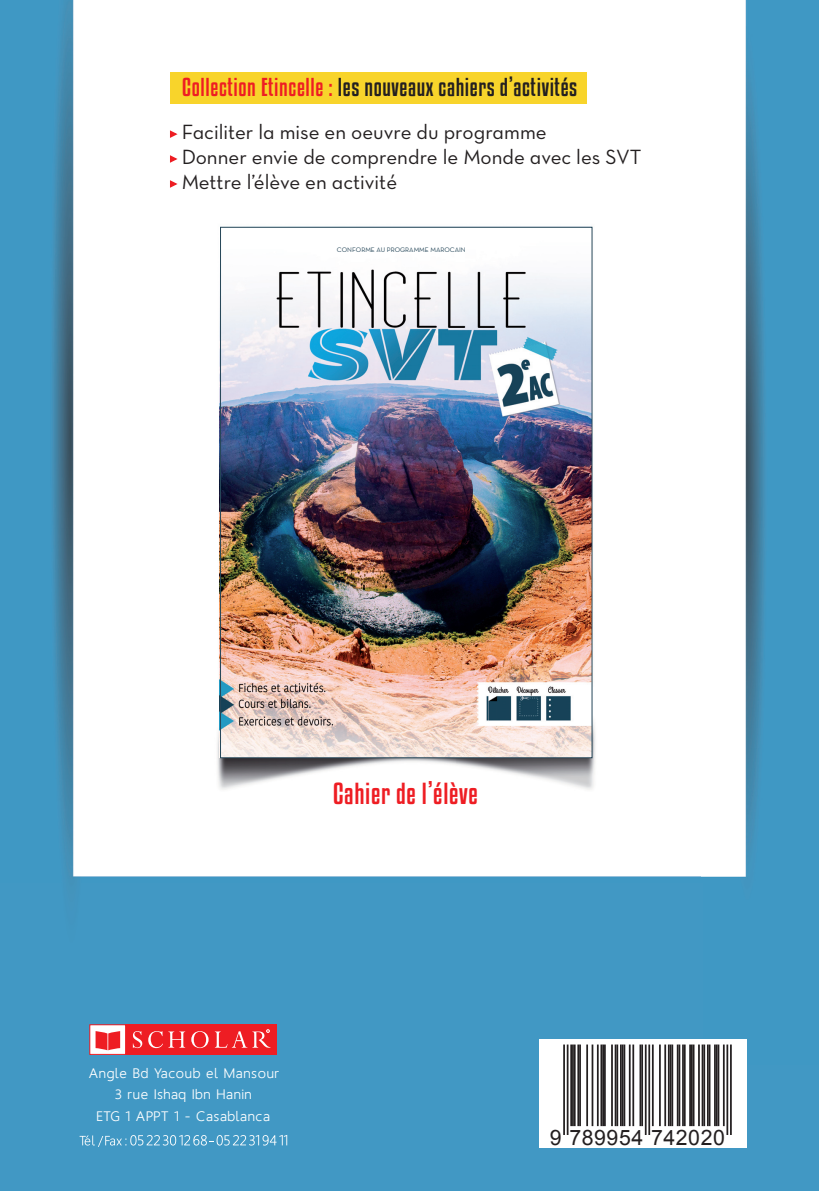
<style>
.page{position:relative;width:819px;height:1191px;background:#fff}
.page>*{position:absolute;margin:0;border:0;box-sizing:border-box;transform-origin:0 0}
.t1{font:26.78px "Kenyan Coffee Rg";letter-spacing:.025em;color:#ee1d23}
.t2{font:22.75px "Kenyan Coffee Rg";letter-spacing:.025em;color:#231f20}
.t3{font:21.35px "Arial";letter-spacing:.025em;color:#231f20}
.t4{font:21px "Neutra Text Book Alt";color:#231f20}
.t5{font:13.83px/21.5px "Homizio";letter-spacing:.08em;color:#fff;text-align:center;scale:1.08 1}
.t6{font:6.83px "Neutra Text Book Alt";color:#264759}
.s1{color:#ee1d23}
</style>
<div class="page">
<img style="left:0;top:0;width:819px;height:1187px">
<div style="left:126px;top:1024px;width:151px;height:30px;background:#ee1d23"></div>
<div style="left:90px;top:1024px;width:36px;height:30px;background:#fff"></div>
<div style="left:90px;top:1024px;width:36px;height:30px;border:1px solid #ee1d23"></div>
<svg style="left:133px;top:1029px;width:137px;height:19px"></svg>
<svg style="left:96px;top:1031px;width:24px;height:19px"></svg>
<svg style="left:80px;top:1134px;width:207px;height:12px;background:#64abce"></svg>
<div style="left:171px;top:72px;width:416px;height:32px;background:#f8d42b"></div>
<svg style="left:170px;top:130px;width:7px;height:8px"></svg>
<svg style="left:170px;top:155px;width:7px;height:8px"></svg>
<svg style="left:170px;top:180px;width:7px;height:8px"></svg>
<svg style="left:538px;top:1039px;width:208px;height:109px"></svg>
<img style="left:222px;top:229px;width:368px;height:527px">
<hr style="left:563px;top:1045px;width:2px;height:89px;background:#231f20">
<hr style="left:566px;top:1045px;width:2px;height:89px;background:#231f20">
<hr style="left:570px;top:1045px;width:2px;height:80px;background:#231f20">
<hr style="left:572px;top:1045px;width:1px;height:80px;background:#231f20">
<hr style="left:574px;top:1045px;width:1px;height:80px;background:#231f20">
<hr style="left:577px;top:1045px;width:2px;height:80px;background:#231f20">
<hr style="left:579px;top:1045px;width:2px;height:80px;background:#231f20">
<hr style="left:586px;top:1045px;width:2px;height:80px;background:#231f20">
<hr style="left:591px;top:1045px;width:2px;height:80px;background:#231f20">
<hr style="left:597px;top:1045px;width:1px;height:80px;background:#231f20">
<hr style="left:600px;top:1045px;width:2px;height:80px;background:#231f20">
<hr style="left:602px;top:1045px;width:2px;height:80px;background:#231f20">
<hr style="left:604px;top:1045px;width:1px;height:80px;background:#231f20">
<hr style="left:611px;top:1045px;width:2px;height:80px;background:#231f20">
<hr style="left:614px;top:1045px;width:2px;height:80px;background:#231f20">
<hr style="left:616px;top:1045px;width:2px;height:80px;background:#231f20">
<hr style="left:620px;top:1045px;width:1px;height:80px;background:#231f20">
<hr style="left:621px;top:1045px;width:2px;height:80px;background:#231f20">
<hr style="left:623px;top:1045px;width:2px;height:80px;background:#231f20">
<hr style="left:628px;top:1045px;width:2px;height:80px;background:#231f20">
<hr style="left:632px;top:1045px;width:2px;height:80px;background:#231f20">
<hr style="left:639px;top:1045px;width:2px;height:80px;background:#231f20">
<hr style="left:641px;top:1045px;width:2px;height:80px;background:#231f20">
<hr style="left:644px;top:1045px;width:2px;height:89px;background:#231f20">
<hr style="left:648px;top:1045px;width:2px;height:89px;background:#231f20">
<hr style="left:652px;top:1045px;width:1px;height:80px;background:#231f20">
<hr style="left:659px;top:1045px;width:1px;height:80px;background:#231f20">
<hr style="left:664px;top:1045px;width:2px;height:80px;background:#231f20">
<hr style="left:668px;top:1045px;width:1px;height:80px;background:#231f20">
<hr style="left:669px;top:1045px;width:2px;height:80px;background:#231f20">
<hr style="left:671px;top:1045px;width:2px;height:80px;background:#231f20">
<hr style="left:676px;top:1045px;width:2px;height:80px;background:#231f20">
<hr style="left:678px;top:1045px;width:2px;height:80px;background:#231f20">
<hr style="left:682px;top:1045px;width:1px;height:80px;background:#231f20">
<hr style="left:683px;top:1045px;width:2px;height:80px;background:#231f20">
<hr style="left:689px;top:1045px;width:2px;height:80px;background:#231f20">
<hr style="left:691px;top:1045px;width:1px;height:80px;background:#231f20">
<hr style="left:692px;top:1045px;width:2px;height:80px;background:#231f20">
<hr style="left:698px;top:1045px;width:1px;height:80px;background:#231f20">
<hr style="left:701px;top:1045px;width:2px;height:80px;background:#231f20">
<hr style="left:703px;top:1045px;width:2px;height:80px;background:#231f20">
<hr style="left:707px;top:1045px;width:1px;height:80px;background:#231f20">
<hr style="left:708px;top:1045px;width:2px;height:80px;background:#231f20">
<hr style="left:714px;top:1045px;width:1px;height:80px;background:#231f20">
<hr style="left:715px;top:1045px;width:2px;height:80px;background:#231f20">
<hr style="left:717px;top:1045px;width:2px;height:80px;background:#231f20">
<hr style="left:723px;top:1045px;width:1px;height:80px;background:#231f20">
<hr style="left:726px;top:1045px;width:2px;height:89px;background:#231f20">
<hr style="left:730px;top:1045px;width:1px;height:89px;background:#231f20">
<p class="t2" style="left:182px;top:74px;width:396px"><span class="s1">Collection Etincelle :</span> les nouveaux cahiers d’activités</p>
<p class="t4" style="left:171px;top:119px;width:377px">- Faciliter la mise en oeuvre du programme</p>
<p class="t4" style="left:171px;top:144px;width:472px">- Donner envie de comprendre le Monde avec les SVT</p>
<p class="t4" style="left:171px;top:169px;width:228px">- Mettre l’élève en activité</p>
<p class="t6" style="left:337px;top:246px;width:130px">CONFORME AU PROGRAMME MAROCAIN</p>
<p class="t1" style="left:333px;top:778px;width:146px">Cahier de l’élève</p>
<p class="t5" style="left:89px;top:1062px;width:177px">Angle Bd Yacoub el Mansour<br>3 rue Ishaq Ibn Hanin<br>ETG 1 APPT 1 - Casablanca</p>
<p class="t3" style="left:550px;top:1123px;width:176px">9 789954 742020</p>
</div>
